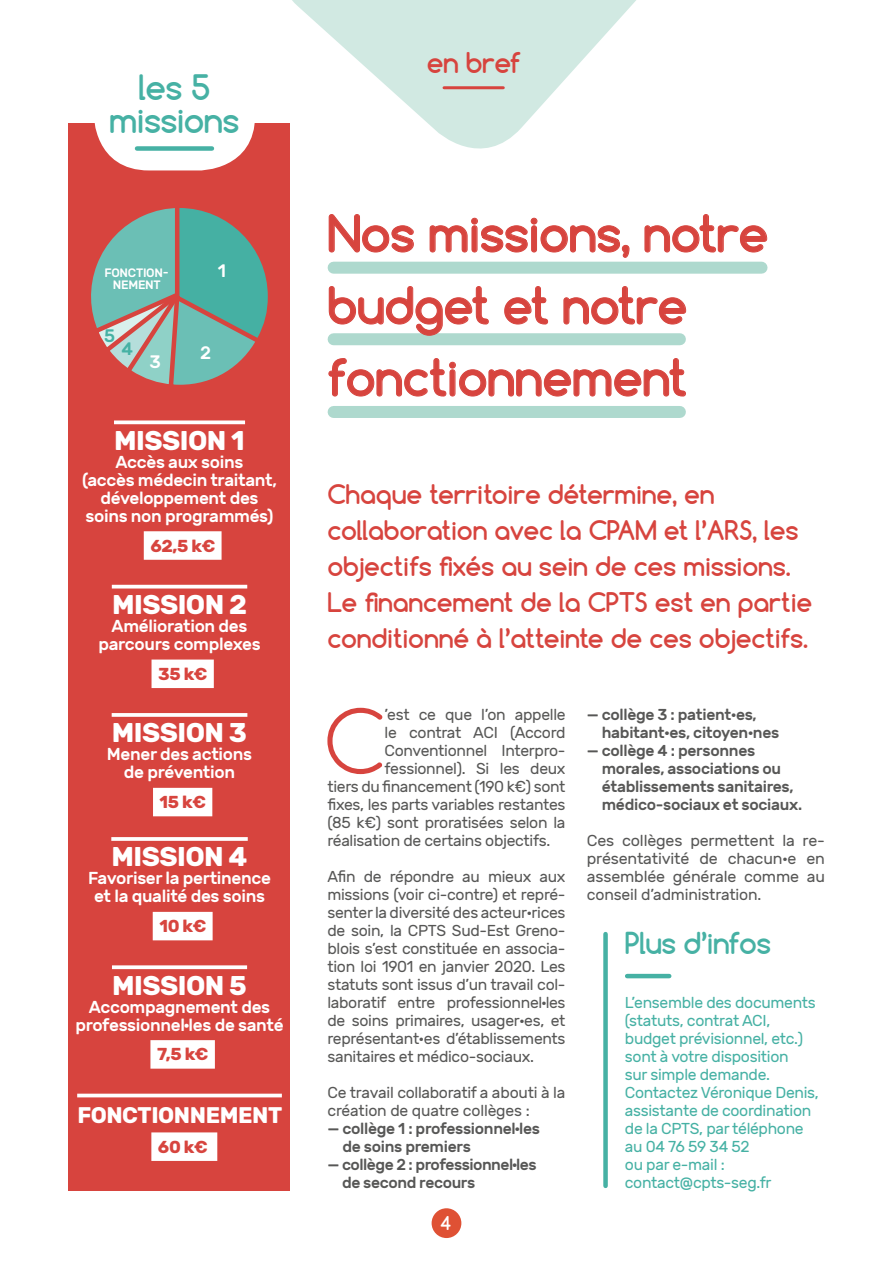
<style>
.page{position:relative;width:893px;height:1263px;background:#fff}
.page>*{position:absolute;margin:0;border:0;box-sizing:border-box;transform-origin:0 0}
.t1{font:300 84.9px "Comfortaa";color:#d7443e}
.t2{font:700 48px/72px "Comfortaa";letter-spacing:-.01em;color:#d7443e}
.t3{font:700 33px/33px "Comfortaa";letter-spacing:-.02em;color:#46b1a4;text-align:center}
.t4{font:700 28.5px "Comfortaa";letter-spacing:-.02em;color:#46b1a4}
.t5{font:700 27px "Rubik";letter-spacing:-.02em;color:#fff}
.t6{font:700 27px "Comfortaa";letter-spacing:-.02em;color:#d7443e}
.t7{font:700 25.5px/36px "Comfortaa";letter-spacing:-.01em;color:#d7443e}
.t8{font:700 22.5px "Rubik";letter-spacing:-.02em;color:#fff}
.t9{font:500 18px "Rubik";color:#fff}
.t10{font:500 18px "Rubik";color:#46b1a4}
.t11{font:700 18px "Comfortaa";color:#fff}
.t12{font:500 17.25px/18px "Rubik";letter-spacing:-.02em;color:#fff;text-align:center}
.t13{font:700 17.25px "Rubik";letter-spacing:-.02em;color:#d7443e}
.t14{font:15.75px/18px "Rubik";letter-spacing:-.02em;color:#575756;text-align:justify}
.t15{font:500 15.75px/18px "Rubik";letter-spacing:-.02em;color:#575756}
.t16{font:15.75px/18px "Rubik";letter-spacing:-.02em;color:#46b1a4}
.t17{font:500 12.15px/11.9px "Rubik";letter-spacing:-.02em;color:#fff;text-align:center}
</style>
<div class="page">
<svg style="left:289px;top:0;width:347px;height:172px"></svg>
<div style="left:68px;top:123px;width:221px;height:1068px;background:#d7443e"></div>
<div style="left:94px;top:53px;width:161px;height:117px;background:#fff;border-radius:55px"></div>
<div style="left:137px;top:146px;width:75px;height:5px;background:#46b1a4"></div>
<hr style="left:444px;top:86px;width:59px;height:3px;background:#d7443e">
<svg style="left:114px;top:420px;width:131px;height:4px"></svg>
<div style="left:144px;top:531px;width:78px;height:29px;background:#fff"></div>
<hr style="left:112px;top:585px;width:135px;height:3px;background:#fff">
<div style="left:152px;top:659px;width:62px;height:29px;background:#fff"></div>
<svg style="left:112px;top:713px;width:135px;height:4px"></svg>
<div style="left:153px;top:788px;width:59px;height:28px;background:#fff"></div>
<svg style="left:111px;top:837px;width:137px;height:4px"></svg>
<div style="left:153px;top:912px;width:60px;height:28px;background:#fff"></div>
<svg style="left:112px;top:965px;width:135px;height:4px"></svg>
<div style="left:150px;top:1040px;width:65px;height:29px;background:#fff"></div>
<hr style="left:77px;top:1094px;width:205px;height:3px;background:#fff">
<div style="left:151px;top:1132px;width:66px;height:29px;background:#fff"></div>
<div style="left:603px;top:934px;width:5px;height:252px;background:#46b1a4"></div>
<div style="left:334px;top:262px;width:427px;height:12px;background:#aed9ce"></div>
<div style="left:334px;top:333px;width:346px;height:12px;background:#aed9ce"></div>
<div style="left:334px;top:406px;width:346px;height:12px;background:#aed9ce"></div>
<hr style="left:627px;top:974px;width:42px;height:4px;background:#46b1a4">
<svg style="left:91px;top:208px;width:177px;height:177px"></svg>
<svg style="left:328px;top:214px;width:86px;height:39px"></svg>
<svg style="left:430px;top:218px;width:200px;height:40px"></svg>
<svg style="left:644px;top:214px;width:123px;height:39px"></svg>
<svg style="left:329px;top:286px;width:160px;height:50px"></svg>
<svg style="left:504px;top:286px;width:44px;height:39px"></svg>
<svg style="left:563px;top:286px;width:123px;height:39px"></svg>
<svg style="left:328px;top:358px;width:358px;height:39px"></svg>
<div style="left:432px;top:1208px;width:29px;height:30px;background:#df5134;border-radius:50%"></div>
<h3 class="t3" style="left:109px;top:71px;width:132px">les 5 missions</h3>
<p class="t17" style="left:105px;top:267px;width:66px">FONCTION-<br>NEMENT</p>
<p class="t10" style="left:104px;top:326px;width:12px">5</p>
<p class="t10" style="left:121px;top:338px;width:13px">4</p>
<p class="t9" style="left:149px;top:351px;width:13px">3</p>
<p class="t9" style="left:218px;top:260px;width:10px">1</p>
<p class="t9" style="left:200px;top:342px;width:13px">2</p>
<h3 class="t5" style="left:114px;top:424px;width:132px">MISSION 1</h3>
<p class="t12" style="left:82px;top:453px;width:196px">Accès aux soins<br>(accès médecin traitant, développement des soins non programmés)</p>
<p class="t13" style="left:150px;top:535px;width:66px">62,5 k€</p>
<h3 class="t5" style="left:112px;top:589px;width:136px">MISSION 2</h3>
<p class="t12" style="left:98px;top:618px;width:164px">Amélioration des parcours complexes</p>
<p class="t13" style="left:158px;top:664px;width:51px">35 k€</p>
<h3 class="t5" style="left:112px;top:717px;width:137px">MISSION 3</h3>
<p class="t12" style="left:107px;top:746px;width:147px">Mener des actions de prévention</p>
<p class="t13" style="left:160px;top:792px;width:48px">15 k€</p>
<h3 class="t5" style="left:112px;top:841px;width:137px">MISSION 4</h3>
<p class="t12" style="left:88px;top:870px;width:185px">Favoriser la pertinence et la qualité des soins</p>
<p class="t13" style="left:159px;top:916px;width:48px">10 k€</p>
<h3 class="t5" style="left:112px;top:969px;width:136px">MISSION 5</h3>
<p class="t12" style="left:75px;top:998px;width:210px">Accompagnement des professionnel·les de santé</p>
<p class="t13" style="left:157px;top:1044px;width:53px">7,5 k€</p>
<h3 class="t8" style="left:77px;top:1102px;width:206px">FONCTIONNEMENT</h3>
<p class="t13" style="left:158px;top:1136px;width:51px">60 k€</p>
<h3 class="t6" style="left:427px;top:46px;width:95px">en bref</h3>
<h2 class="t2" style="left:327px;top:197px;width:443px">Nos missions, notre budget et notre fonctionnement</h2>
<h3 class="t7" style="left:327px;top:476px;width:486px">Chaque territoire détermine, en collaboration avec la CPAM et l’ARS, les objectifs fixés au sein de ces missions.<br>Le financement de la CPTS est en partie conditionné à l’atteinte de ces objectifs.</h3>
<h1 class="t1" style="left:324px;top:688px;width:63px">C</h1>
<p class="t14" style="left:385px;top:706px;width:182px">’est ce que l’on appelle</p>
<p class="t14" style="left:385px;top:724px;width:182px">le contrat ACI (Accord</p>
<p class="t14" style="left:385px;top:742px;width:182px">Conventionnel Interpro-</p>
<p class="t14" style="left:385px;top:760px;width:182px">fessionnel). Si les deux</p>
<p class="t14" style="left:327px;top:778px;width:240px">tiers du financement (190 k€) sont</p>
<p class="t14" style="left:327px;top:796px;width:240px">fixes, les parts variables restantes</p>
<p class="t14" style="left:327px;top:814px;width:240px">(85 k€) sont proratisées selon la</p>
<p class="t14" style="left:327px;top:832px;width:225px">réalisation de certains objectifs.</p>
<p class="t14" style="left:327px;top:868px;width:240px">Afin de répondre au mieux aux missions (voir ci-contre) et repré&shy;senter la diversité des acteur·rices de soin, la CPTS Sud-Est Greno&shy;blois s’est constituée en associa&shy;tion loi 1901 en janvier 2020. Les statuts sont issus d’un travail col&shy;laboratif entre professionnel·les de soins primaires, usager·es, et représentant·es d’établissements sanitaires et médico-sociaux.</p>
<p class="t14" style="left:327px;top:1084px;width:240px">Ce travail collaboratif a abouti à la création de quatre collèges :</p>
<p class="t15" style="left:342px;top:1120px;width:199px;text-indent:-15px">— collège 1 : professionnel·les de soins premiers</p>
<p class="t15" style="left:342px;top:1156px;width:196px;text-indent:-15px">— collège 2 : professionnel·les de second recours</p>
<p class="t11" style="left:440px;top:1212px;width:13px">4</p>
<p class="t15" style="left:602px;top:706px;width:179px;text-indent:-15px">— collège 3 : patient·es, habitant·es, citoyen·nes</p>
<p class="t15" style="left:602px;top:742px;width:202px;text-indent:-15px">— collège 4 : personnes morales, associations ou établissements sanitaires, médico-sociaux et sociaux.</p>
<p class="t14" style="left:587px;top:832px;width:240px">Ces collèges permettent la re&shy;présentativité de chacun·e en assemblée générale comme au conseil d’administration.</p>
<h3 class="t4" style="left:625px;top:925px;width:148px">Plus d’infos</h3>
<p class="t16" style="left:625px;top:994px;width:195px">L’ensemble des documents (statuts, contrat ACI, budget prévisionnel, etc.) sont à votre disposition<br>sur simple demande.<br>Contactez Véronique Denis, assistante de coordination de la CPTS, par téléphone au 04 76 59 34 52<br>ou par e-mail : contact@cpts-seg.fr</p>
</div>
